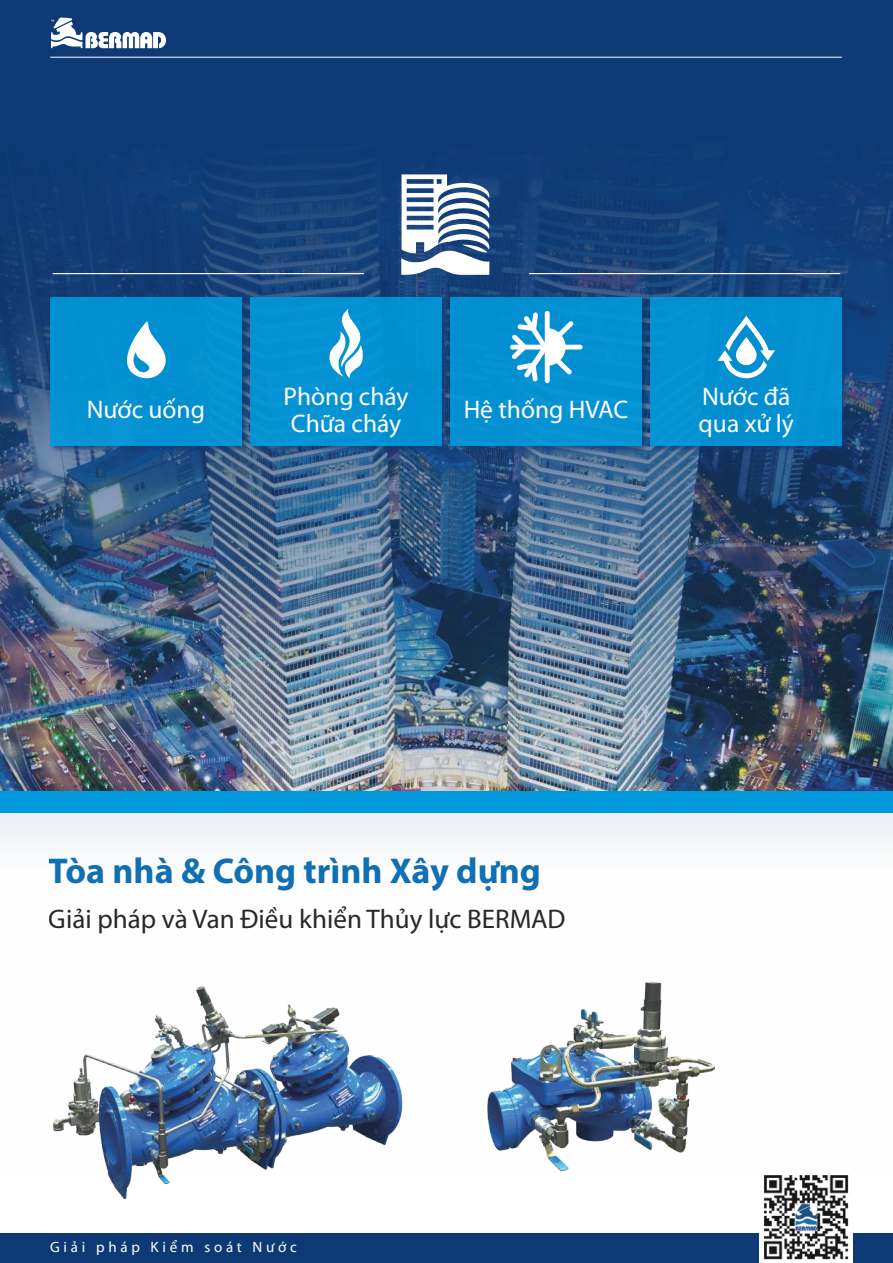
<style>
.page{position:relative;width:893px;height:1263px;background:#fff}
.page>*{position:absolute;margin:0;border:0;box-sizing:border-box;transform-origin:0 0}
.t1{font:700 36px "Myriad Pro";color:#1170b3}
.t2{font:27px "Myriad Pro";color:#2b2829}
.t3{font:25.5px/27px "Myriad Pro";color:#fff}
.t4{font:15px "Myriad Pro";letter-spacing:.25em;color:#fff}
</style>
<div class="page">
<img style="left:0;top:0;width:893px;height:844px">
<div style="left:0;top:791px;width:893px;height:22px;background:#0099dc"></div>
<div style="left:0;top:1234px;width:893px;height:29px;background:#0d3a75"></div>
<hr style="left:50px;top:57px;width:792px;height:1px;background:#fff">
<svg style="left:401px;top:174px;width:88px;height:101px"></svg>
<div style="left:249px;top:295px;width:201px;height:158px;background:#0d3a75;opacity:.75"></div>
<div style="left:251px;top:297px;width:191px;height:149px;background:#0391d2"></div>
<svg style="left:329px;top:309px;width:34px;height:69px"></svg>
<div style="left:649px;top:295px;width:201px;height:158px;background:#0d3a75;opacity:.75"></div>
<div style="left:651px;top:297px;width:191px;height:149px;background:#0290d2"></div>
<div style="left:449px;top:295px;width:201px;height:158px;background:#0d3a75;opacity:.75"></div>
<div style="left:451px;top:297px;width:191px;height:149px;background:#0390d2"></div>
<div style="left:49px;top:295px;width:201px;height:158px;background:#0d3a75;opacity:.75"></div>
<div style="left:51px;top:297px;width:191px;height:149px;background:#0290d1"></div>
<svg style="left:717px;top:316px;width:58px;height:62px"></svg>
<svg style="left:736px;top:337px;width:21px;height:28px"></svg>
<svg style="left:127px;top:321px;width:39px;height:58px"></svg>
<svg style="left:510px;top:311px;width:72px;height:72px"></svg>
<hr style="left:53px;top:273px;width:311px;height:1px;background:#fff">
<hr style="left:529px;top:273px;width:311px;height:1px;background:#fff">
<svg style="left:51px;top:17px;width:115px;height:31px"></svg>
<img style="left:487px;top:981px;width:229px;height:189px">
<img style="left:34px;top:986px;width:390px;height:248px">
<img style="left:760px;top:1175px;width:92px;height:88px">
<p class="t3" style="left:284px;top:383px;width:127px">Phòng cháy<br>Chữa cháy</p>
<p class="t3" style="left:87px;top:396px;width:120px">Nước uống</p>
<p class="t3" style="left:464px;top:396px;width:166px">Hệ thống HVAC</p>
<p class="t3" style="left:699px;top:383px;width:97px">Nước đã qua xử lý</p>
<h1 class="t1" style="left:49px;top:857px;width:494px">Tòa nhà &amp; Công trình Xây dựng</h1>
<p class="t2" style="left:49px;top:906px;width:518px">Giải pháp và Van Điều khiển Thủy lực BERMAD</p>
<p class="t4" style="left:50px;top:1237px;width:248px">Giải pháp Kiểm soát Nước</p>
</div>
